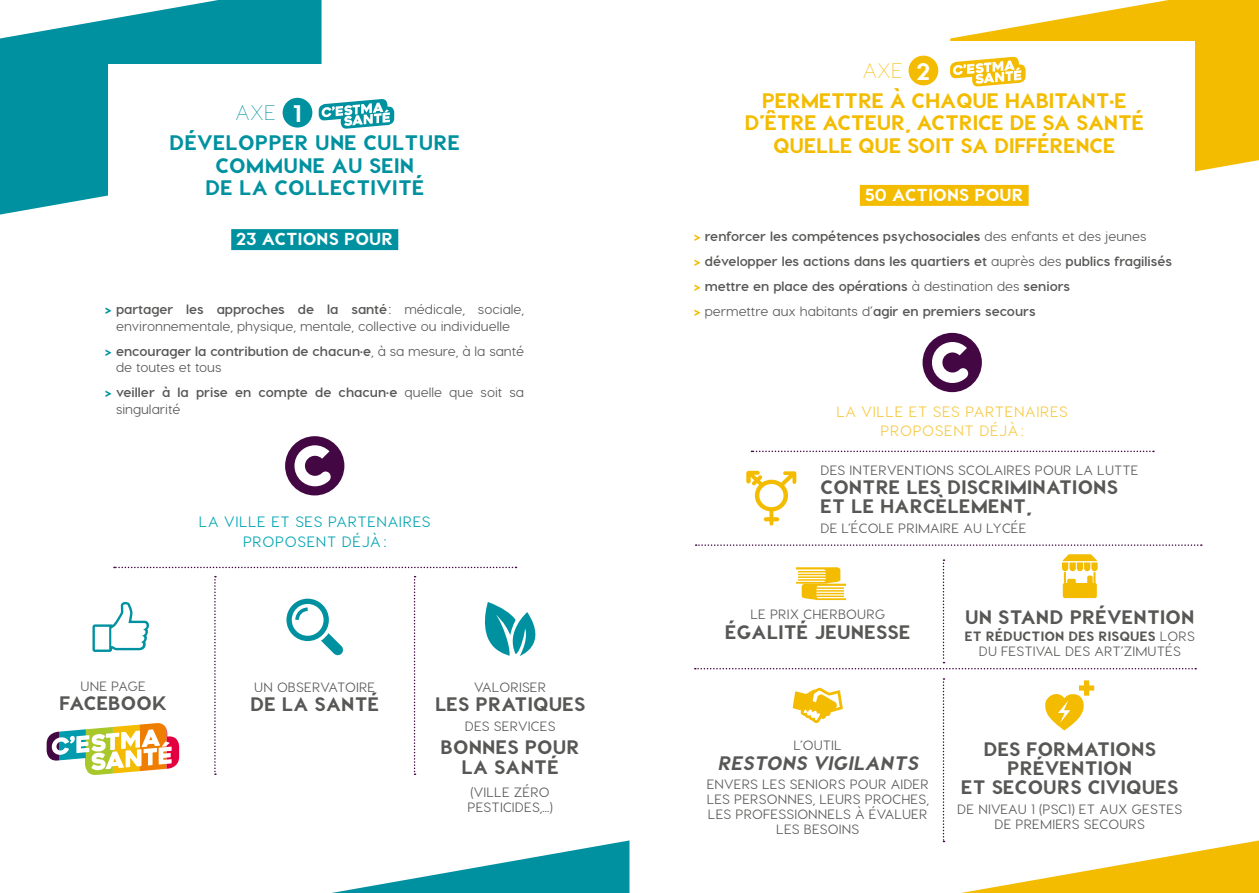
<style>
.page{position:relative;width:1259px;height:893px;background:#fff}
.page>*{position:absolute;margin:0;border:0;box-sizing:border-box;transform-origin:0 0}
.t1{font:800 21px/30px "Visby CF";letter-spacing:-.01em;color:#f4bc00}
.t2{font:800 21px/30px "Visby CF";letter-spacing:.01em;color:#0091a0}
.t3{font:800 19.5px/19.2px "Visby CF";letter-spacing:.01em;color:#575756;text-align:center}
.t4{font:italic 800 19.5px "Visby CF";color:#575756}
.t5{font:800 17.4px "Visby CF";letter-spacing:.01em;color:#fff}
.t6{font:500 15px/19.5px "Visby CF";letter-spacing:.04em;color:#f7c942;text-align:center}
.t7{font:500 15px/19.5px "Visby CF";letter-spacing:.04em;color:#00a4b3;text-align:center}
.t8{font:500 13.5px/15px "Visby CF";letter-spacing:.01em;color:#575756;text-align:center}
.t9{font:700 13.5px/25px "Visby CF";color:#575756}
.s1{font-weight:100}
.s2{font-size:24px;color:#fff}
.s3{font-weight:800;color:#0091a0}
.s4{font-weight:700}
.s5{font-weight:500}
.s6{font-weight:800;color:#f4bc00}
.s7{font-weight:800}
</style>
<div class="page">
<svg style="left:950px;top:0;width:309px;height:172px;fill:#f4bc00"></svg>
<svg style="left:0;top:0;width:321px;height:215px;background:#24a0ad"></svg>
<div style="left:108px;top:64px;width:413px;height:240px;background:#fff"></div>
<div style="left:231px;top:229px;width:167px;height:21px;background:#0091a0"></div>
<div style="left:283px;top:98px;width:29px;height:30px;background:#0091a0;border-radius:50%"></div>
<svg style="left:319px;top:99px;width:75px;height:30px"></svg>
<div style="left:693px;top:41px;width:502px;height:263px;background:#fff"></div>
<div style="left:860px;top:185px;width:168px;height:21px;background:#f4bc00"></div>
<div style="left:908px;top:56px;width:30px;height:29px;background:#f4bc00;border-radius:50%"></div>
<svg style="left:950px;top:56px;width:75px;height:31px"></svg>
<svg style="left:695px;top:544px;width:506px;height:2px"></svg>
<svg style="left:746px;top:471px;width:50px;height:55px"></svg>
<svg style="left:942px;top:678px;width:2px;height:164px"></svg>
<svg style="left:1045px;top:680px;width:49px;height:50px"></svg>
<svg style="left:793px;top:688px;width:50px;height:35px"></svg>
<svg style="left:695px;top:554px;width:501px;height:115px"></svg>
<svg style="left:922px;top:333px;width:60px;height:59px"></svg>
<svg style="left:751px;top:451px;width:403px;height:1px"></svg>
<svg style="left:961px;top:840px;width:298px;height:53px"></svg>
<svg style="left:332px;top:840px;width:297px;height:53px"></svg>
<svg style="left:47px;top:723px;width:132px;height:52px"></svg>
<svg style="left:285px;top:436px;width:59px;height:59px"></svg>
<svg style="left:92px;top:601px;width:57px;height:51px"></svg>
<svg style="left:286px;top:599px;width:57px;height:57px"></svg>
<svg style="left:114px;top:567px;width:402px;height:1px"></svg>
<svg style="left:214px;top:576px;width:2px;height:199px"></svg>
<svg style="left:414px;top:576px;width:1px;height:199px"></svg>
<svg style="left:484px;top:602px;width:52px;height:54px"></svg>
<h1 class="t2" style="left:169px;top:97px;width:292px;text-indent:66px"><span class="s1">AXE</span> <span class="s2">1<br></span>DÉVELOPPER UNE CULTURE</h1>
<h1 class="t2" style="left:205px;top:154px;width:221px;line-height:22.5px;text-align:center">COMMUNE AU SEIN<br>DE LA COLLECTIVITÉ</h1>
<p class="t5" style="left:236px;top:228px;width:158px">23 ACTIONS POUR</p>
<p class="t8" style="left:105px;top:301px;width:420px;line-height:16.5px"><span class="s3">&gt;</span> <span class="s4">partager les approches de la santé</span>: médicale, sociale, environnementale, physique, mentale, collective ou individuelle</p>
<p class="t9" style="left:116px;top:342px;width:410px;line-height:16.5px;text-indent:-11px"><span class="s3">&gt;</span> encourager la contribution de chacun·e<span class="s5">, à sa mesure, à la santé de toutes et tous</span></p>
<p class="t9" style="left:116px;top:384px;width:410px;line-height:16.5px;text-indent:-11px"><span class="s3">&gt;</span> veiller à la prise en compte de chacun·e <span class="s5">quelle que soit sa singularité</span></p>
<p class="t7" style="left:199px;top:512px;width:233px">LA VILLE ET SES PARTENAIRES<br>PROPOSENT DÉJÀ :</p>
<p class="t8" style="left:81px;top:678px;width:67px">UNE PAGE</p>
<h2 class="t3" style="left:59px;top:693px;width:109px">FACEBOOK</h2>
<p class="t8" style="left:254px;top:679px;width:123px">UN OBSERVATOIRE</p>
<h2 class="t3" style="left:250px;top:694px;width:131px">DE LA SANTÉ</h2>
<p class="t8" style="left:474px;top:679px;width:74px">VALORISER</p>
<h2 class="t3" style="left:435px;top:694px;width:152px">LES PRATIQUES</h2>
<p class="t8" style="left:465px;top:718px;width:92px">DES SERVICES</p>
<h2 class="t3" style="left:440px;top:737px;width:141px">BONNES POUR<br>LA SANTÉ</h2>
<p class="t8" style="left:467px;top:785px;width:87px;text-align:left">(VILLE ZÉRO<br>PESTICIDES,...)</p>
<h1 class="t1" style="left:761px;top:55px;width:367px;text-indent:101px"><span class="s1">AXE</span> <span class="s2">2<br></span>PERMETTRE À CHAQUE HABITANT·E</h1>
<h1 class="t1" style="left:744px;top:112px;width:401px;line-height:22.5px;text-align:center">D’ÊTRE ACTEUR, ACTRICE DE SA SANTÉ<br>QUELLE QUE SOIT SA DIFFÉRENCE</h1>
<p class="t5" style="left:865px;top:184px;width:160px">50 ACTIONS POUR</p>
<p class="t9" style="left:694px;top:224px;width:479px"><span class="s6">&gt;</span> renforcer les compétences psychosociales <span class="s5">des enfants et des jeunes<br></span><span class="s6">&gt;</span> développer les actions dans les quartiers et <span class="s5">auprès des</span> publics fragilisés <span class="s6">&gt;</span> mettre en place des opérations <span class="s5">à destination des</span> seniors<br><span class="s6">&gt;</span> <span class="s5">permettre aux habitants d’</span>agir en premiers secours</p>
<p class="t6" style="left:836px;top:401px;width:233px">LA VILLE ET SES PARTENAIRES<br>PROPOSENT DÉJÀ :</p>
<p class="t8" style="left:820px;top:462px;width:319px">DES INTERVENTIONS SCOLAIRES POUR LA LUTTE</p>
<h2 class="t3" style="left:820px;top:477px;width:299px;text-align:left">CONTRE LES DISCRIMINATIONS<br>ET LE HARCÈLEMENT,</h2>
<p class="t8" style="left:820px;top:520px;width:207px">DE L’ÉCOLE PRIMAIRE AU LYCÉE</p>
<p class="t8" style="left:750px;top:607px;width:136px">LE PRIX CHERBOURG</p>
<h2 class="t3" style="left:725px;top:622px;width:187px">ÉGALITÉ JEUNESSE</h2>
<h2 class="t3" style="left:965px;top:607px;width:231px">UN STAND PRÉVENTION</h2>
<p class="t8" style="left:964px;top:628px;width:232px"><span class="s7">ET RÉDUCTION DES RISQUES</span> LORS<br>DU FESTIVAL DES ART’ZIMUTÉS</p>
<p class="t8" style="left:793px;top:738px;width:50px">L’OUTIL</p>
<h2 class="t4" style="left:717px;top:750px;width:206px">RESTONS VIGILANTS</h2>
<p class="t8" style="left:706px;top:776px;width:224px">ENVERS LES SENIORS POUR AIDER<br>LES PERSONNES, LEURS PROCHES,<br>LES PROFESSIONNELS À ÉVALUER<br>LES BESOINS</p>
<h2 class="t3" style="left:961px;top:739px;width:219px">DES FORMATIONS<br>PRÉVENTION<br>ET SECOURS CIVIQUES</h2>
<p class="t8" style="left:957px;top:801px;width:226px">DE NIVEAU 1 (PSC1) ET AUX GESTES<br>DE PREMIERS SECOURS</p>
</div>
